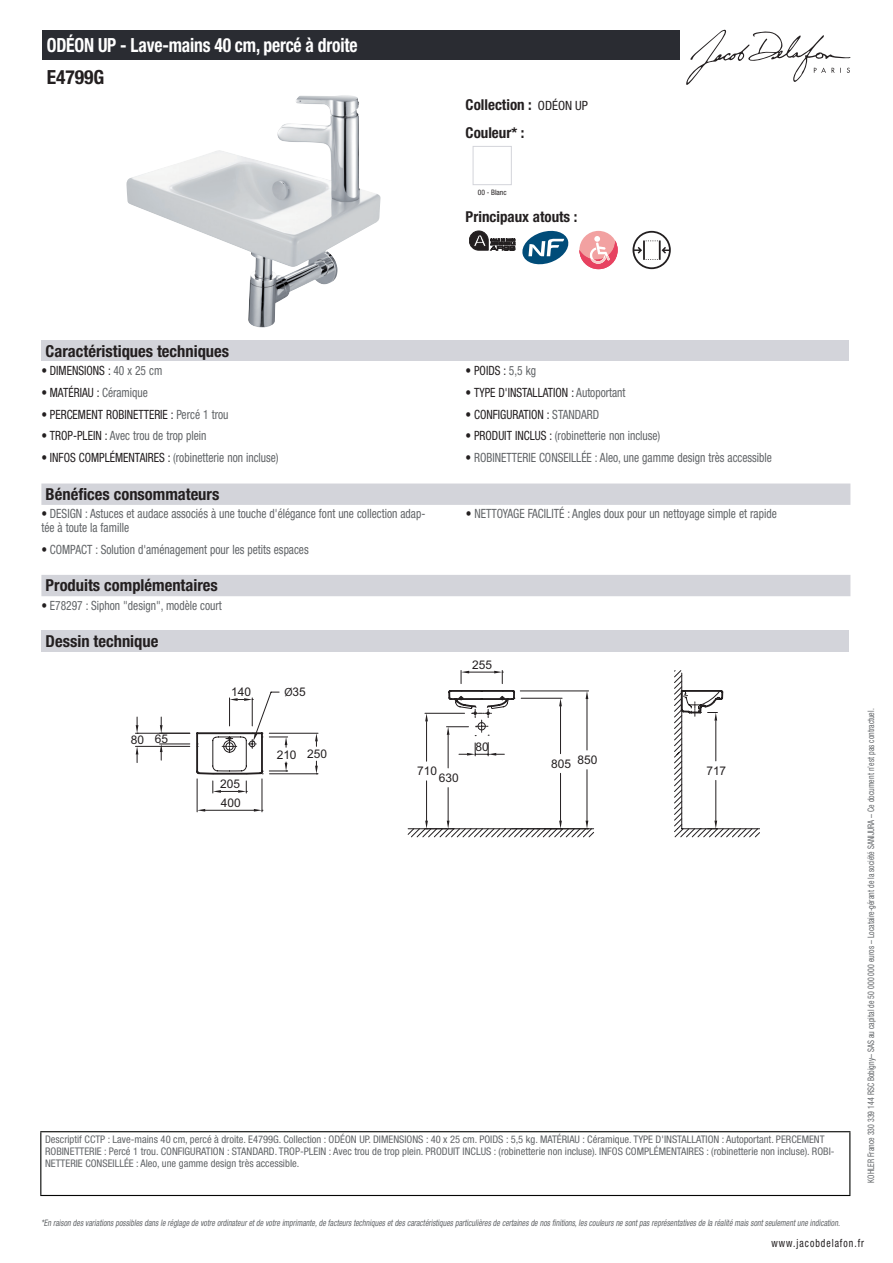
<style>
.page{position:relative;width:893px;height:1263px;background:#fff}
.page>*{position:absolute;margin:0;border:0;box-sizing:border-box;transform-origin:0 0}
.t1{font:700 condensed 19.5px "Helvetica Neue LT Std";letter-spacing:-.01em;color:#fff;scale:.9 1}
.t2{font:700 condensed 19.5px "Helvetica Neue LT Std";color:#231f20}
.t3{font:700 condensed 16.5px "Helvetica Neue LT Std";color:#231f20}
.t4{font:700 condensed 15px/27.8px "Helvetica Neue LT Std";color:#231f20}
.t5{font:condensed 12.75px/13.5px "Helvetica Neue LT Std";color:#626568;scale:.9 1}
.t6{font:condensed 12.75px "Helvetica Neue LT Std";color:#231f20;scale:.9 1}
.t7{font:11.85px "Arial";color:#231f20}
.t8{font:condensed 11.25px "Helvetica Neue LT Std";letter-spacing:.1em;color:#231f20;scale:.87 1}
.t9{font:condensed 10.5px/12px "Helvetica Neue LT Std";color:#626568}
.t10{font:italic condensed 9px "Helvetica Neue LT Std";color:#626568;scale:.87 1}
.t11{font:condensed 9px "Helvetica Neue LT Std";color:#626568;scale:.87 1}
.t12{font:condensed 7.5px "Helvetica Neue LT Std";color:#231f20}
.s1{font-weight:400;font-size:12.75px}
.s2{color:#626568}
.s3{color:#231f20}
.s4{font-family:"Myriad Pro"}
</style>
<div class="page">
<svg style="left:686px;top:30px;width:164px;height:55px"></svg>
<img style="left:127px;top:95px;width:253px;height:233px">
<div style="left:473px;top:146px;width:39px;height:39px;border:1px solid #d3d4da"></div>
<svg style="left:469px;top:231px;width:46px;height:19px"></svg>
<svg style="left:522px;top:231px;width:46px;height:33px"></svg>
<div style="left:579px;top:231px;width:39px;height:38px;background:#f2a1a1;border-radius:50%"></div>
<svg style="left:579px;top:236px;width:39px;height:33px"></svg>
<svg style="left:632px;top:231px;width:39px;height:38px"></svg>
<div style="left:41px;top:340px;width:808px;height:21px;background:#d3d4da"></div>
<div style="left:41px;top:483px;width:809px;height:22px;background:#d3d4da"></div>
<div style="left:41px;top:575px;width:809px;height:21px;background:#d3d4da"></div>
<div style="left:41px;top:631px;width:808px;height:21px;background:#d3d4da"></div>
<svg style="left:407px;top:670px;width:353px;height:167px"></svg>
<hr style="left:197px;top:779px;width:1px;height:33px;background:#231f20">
<hr style="left:262px;top:779px;width:1px;height:33px;background:#231f20">
<hr style="left:205px;top:810px;width:49px;height:1px;background:#231f20">
<svg style="left:197px;top:809px;width:8px;height:3px"></svg>
<svg style="left:254px;top:809px;width:9px;height:3px"></svg>
<hr style="left:135px;top:746px;width:55px;height:1px;background:#231f20">
<hr style="left:135px;top:733px;width:55px;height:1px;background:#231f20">
<svg style="left:136px;top:746px;width:2px;height:16px"></svg>
<svg style="left:136px;top:717px;width:2px;height:17px"></svg>
<hr style="left:160px;top:743px;width:30px;height:1px;background:#231f20">
<svg style="left:160px;top:744px;width:3px;height:16px"></svg>
<svg style="left:160px;top:717px;width:3px;height:17px"></svg>
<svg style="left:212px;top:781px;width:35px;height:12px"></svg>
<hr style="left:512px;top:828px;width:50px;height:1px;background:#231f20">
<hr style="left:560px;top:773px;width:1px;height:48px;background:#231f20">
<svg style="left:559px;top:821px;width:3px;height:7px"></svg>
<hr style="left:544px;top:828px;width:45px;height:1px;background:#231f20">
<hr style="left:587px;top:770px;width:1px;height:51px;background:#231f20">
<svg style="left:586px;top:821px;width:2px;height:7px"></svg>
<svg style="left:461px;top:670px;width:42px;height:14px"></svg>
<hr style="left:448px;top:787px;width:1px;height:34px;background:#231f20">
<hr style="left:426px;top:781px;width:1px;height:40px;background:#231f20">
<svg style="left:425px;top:821px;width:29px;height:8px"></svg>
<hr style="left:715px;top:780px;width:1px;height:41px;background:#231f20">
<svg style="left:708px;top:821px;width:9px;height:8px"></svg>
<svg style="left:196px;top:689px;width:528px;height:86px"></svg>
<div style="left:43px;top:30px;width:637px;height:30px;background:#2a2c32"></div>
<hr style="left:40px;top:1131px;width:810px;height:1px;background:#040503">
<hr style="left:40px;top:1132px;width:1px;height:63px;background:#040503">
<hr style="left:849px;top:1132px;width:1px;height:63px;background:#040503">
<hr style="left:40px;top:1195px;width:810px;height:1px;background:#040503">
<h1 class="t1" style="left:47px;top:33px;width:347px">ODÉON UP - Lave-mains 40 cm, percé à droite</h1>
<h1 class="t2" style="left:47px;top:65px;width:59px">E4799G</h1>
<p class="t4" style="left:466px;top:90px;width:124px">Collection : <span class="s1">ODÉON UP<br></span>Couleur* :</p>
<p class="t12" style="left:478px;top:188px;width:30px">00 - Blanc</p>
<p class="t4" style="left:466px;top:203px;width:113px">Principaux atouts :</p>
<p class="t3" style="left:46px;top:341px;width:185px">Caractéristiques techniques</p>
<p class="t6" style="left:41px;top:363px;width:136px">• DIMENSIONS : <span class="s2">40 x 25 cm</span></p>
<p class="t6" style="left:466px;top:363px;width:80px">• POIDS : <span class="s2">5,5 kg</span></p>
<p class="t6" style="left:41px;top:385px;width:120px">• MATÉRIAU : <span class="s2">Céramique</span></p>
<p class="t6" style="left:466px;top:385px;width:179px">• TYPE D'INSTALLATION : <span class="s2">Autoportant</span></p>
<p class="t6" style="left:41px;top:407px;width:209px">• PERCEMENT ROBINETTERIE : <span class="s2">Percé 1 trou</span></p>
<p class="t6" style="left:466px;top:407px;width:150px">• CONFIGURATION : <span class="s2">STANDARD</span></p>
<p class="t5" style="left:41px;top:429px;width:185px"><span class="s3">• TROP-PLEIN :</span> Avec trou de trop plein</p>
<p class="t5" style="left:466px;top:429px;width:218px"><span class="s3">• PRODUIT INCLUS :</span> (robinetterie non incluse)</p>
<p class="t5" style="left:41px;top:451px;width:265px"><span class="s3">• INFOS COMPLÉMENTAIRES :</span> (robinetterie non incluse)</p>
<p class="t5" style="left:466px;top:451px;width:342px"><span class="s3">•</span> ROBINETTERIE CONSEILLÉE : Aleo, une gamme design très accessible</p>
<p class="t3" style="left:46px;top:484px;width:175px">Bénéfices consommateurs</p>
<p class="t5" style="left:41px;top:507px;width:428px"><span class="s3">•</span> DESIGN : Astuces et audace associés à une touche d'élégance font une collection adap&shy;tée à toute la famille</p>
<p class="t5" style="left:466px;top:507px;width:347px"><span class="s3">•</span> NETTOYAGE FACILITÉ : Angles doux pour un nettoyage simple et rapide</p>
<p class="t5" style="left:41px;top:542px;width:299px"><span class="s3">•</span> COMPACT : Solution d'aménagement pour les petits espaces</p>
<p class="t3" style="left:46px;top:576px;width:174px">Produits complémentaires</p>
<p class="t5" style="left:41px;top:598px;width:202px"><span class="s3">•</span> E78297 : Siphon "design", modèle court</p>
<p class="t3" style="left:46px;top:631px;width:114px">Dessin technique</p>
<p class="t7" style="left:131px;top:731px;width:39px">80 65</p>
<p class="t7" style="left:231px;top:684px;width:21px">140</p>
<p class="t7" style="left:220px;top:776px;width:21px">205</p>
<p class="t7" style="left:221px;top:795px;width:21px">400</p>
<p class="t7" style="left:284px;top:684px;width:23px"><span class="s4">Ø</span>35</p>
<p class="t7" style="left:277px;top:746px;width:52px">210 250</p>
<p class="t7" style="left:472px;top:657px;width:21px">255</p>
<p class="t7" style="left:475px;top:739px;width:15px">80</p>
<p class="t7" style="left:551px;top:754px;width:48px">805 850</p>
<p class="t7" style="left:417px;top:763px;width:21px">710</p>
<p class="t7" style="left:706px;top:763px;width:21px">717</p>
<p class="t7" style="left:439px;top:770px;width:21px">630</p>
<p class="t9" style="left:45px;top:1134px;width:791px">Descriptif CCTP : Lave-mains 40 cm, percé à droite. E4799G. Collection : ODÉON UP. DIMENSIONS : 40 x 25 cm. POIDS : 5,5 kg. MATÉRIAU : Céramique. TYPE D'INSTALLATION : Autoportant. PERCEMENT<br>ROBINETTERIE : Percé 1 trou. CONFIGURATION : STANDARD. TROP-PLEIN : Avec trou de trop plein. PRODUIT INCLUS : (robinetterie non incluse). INFOS COMPLÉMENTAIRES : (robinetterie non incluse). ROBI-<br>NETTERIE CONSEILLÉE : Aleo, une gamme design très accessible.</p>
<p class="t11" style="left:866px;top:1183px;width:547px;rotate:-90deg">KOHLER France 330 339 144 RSC Bobigny– SAS au capital de 50 000 000 euros – Locataire-gérant de la société SANIJURA – Ce document n’est pas contractuel.</p>
<p class="t10" style="left:41px;top:1217px;width:922px">*En raison desvariationspossiblesdansle réglage de votre ordinateuretde votre imprimante,de facteurstechniquesetdescaractéristiquesparticulièresde certainesde nosfinitions,lescouleursne sontpasreprésentativesde la réalité maissontseulementune indication.</p>
<p class="t8" style="left:772px;top:1237px;width:108px">www.jacobdelafon.fr</p>
</div>
